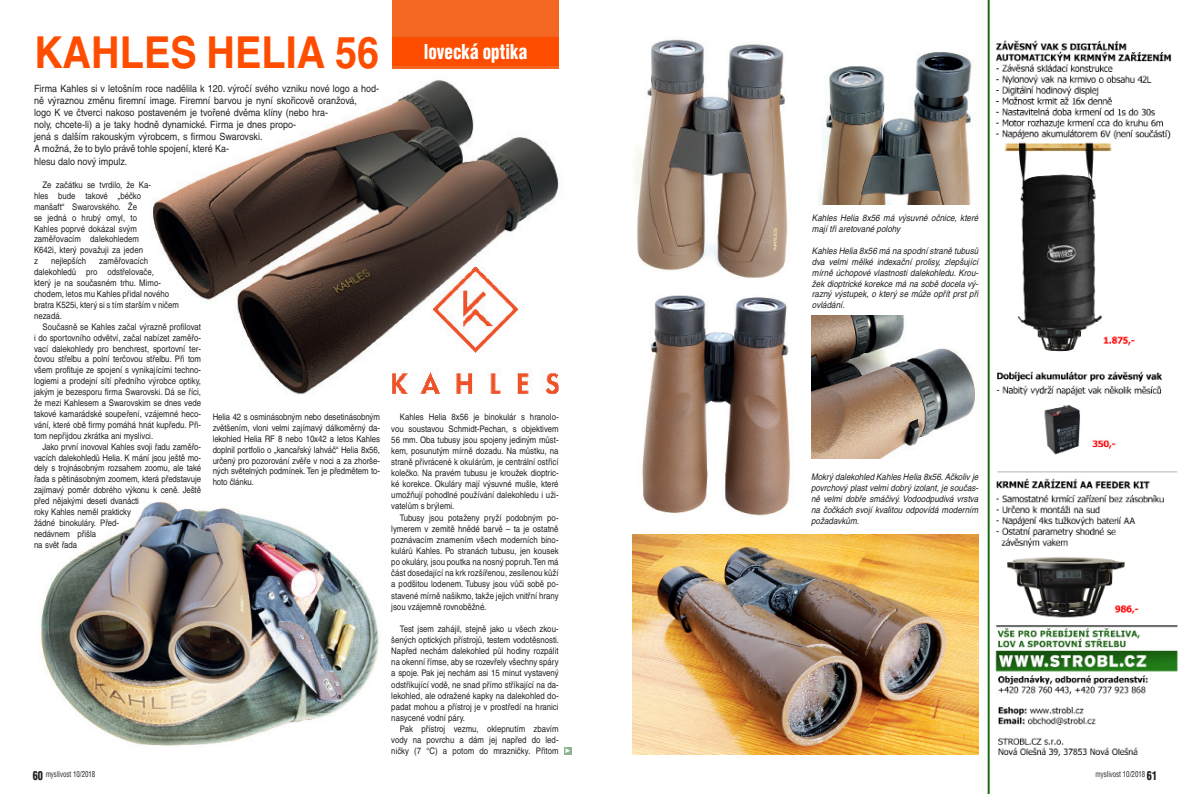
<style>
.page{position:relative;width:1191px;height:794px;background:#fff}
.page>*{position:absolute;margin:0;border:0;box-sizing:border-box;transform-origin:0 0}
.t1{font:700 44px "Helvetica OT";color:#ff4d00;scale:.9 1}
.t2{font:900 condensed 20px "Helvetica OT";color:#fff;scale:.85 1}
.t3{font:10px/12px "Helvetica OT";color:#231f20;scale:.9 1}
.t4{font:9px/10.9px "Helvetica OT";color:#231f20;text-align:justify;scale:.87 1}
.t5{font:italic 9px/10.8px "Helvetica CE";color:#231f20;text-align:justify;scale:.9 1}
.t6{font:condensed 8px "Helvetica OT";color:#231f20;scale:.85 1}
.s1{font-weight:900;font-size:12px}
</style>
<div class="page">
<img style="left:41px;top:501px;width:338px;height:245px">
<img style="left:151px;top:80px;width:412px;height:314px">
<img style="left:392px;top:267px;width:166px;height:127px">
<div style="left:564px;top:747px;width:7px;height:7px;background:#8eb592"></div>
<svg style="left:565px;top:748px;width:5px;height:5px"></svg>
<div style="left:392px;top:0;width:166px;height:68px;background:#f36723"></div>
<div style="left:392px;top:37px;width:166px;height:29px;background:#ff4d00"></div>
<img style="left:635px;top:39px;width:156px;height:477px">
<img style="left:632px;top:534px;width:346px;height:220px">
<img style="left:811px;top:316px;width:164px;height:142px">
<img style="left:819px;top:52px;width:153px;height:153px">
<img style="left:989px;top:24px;width:189px;height:740px">
<hr style="left:987px;top:0;width:2px;height:794px;background:#1c6a14">
<p class="t1" style="left:34px;top:28px;width:385px">KAHLES HELIA 56</p>
<p class="t3" style="left:34px;top:83px;width:385px">Firma Kahles si v letošním roce nadělila k 120. výročí svého vzniku nové logo a hod&shy;ně výraznou změnu firemní image. Firemní barvou je nyní skořicově oranžová,<br>logo K ve čtverci nakoso postaveném je tvořené dvěma klíny (nebo hra-<br>noly, chcete-li) a je taky hodně dynamické. Firma je dnes propo-<br>jená s dalším rakouským výrobcem, s firmou Swarovski.<br>A možná, že to bylo právě tohle spojení, které Ka-<br>hlesu dalo nový impulz.</p>
<p class="t2" style="left:424px;top:40px;width:123px">lovecká optika</p>
<p class="t4" style="left:34px;top:179px;width:136px;text-align:left;text-indent:9px">Ze začátku se tvrdilo, že Ka&shy;hles bude takové „béčko manšaft“ Swarovského. Že<br>se jedná o hrubý omyl, to<br>Kahles poprvé dokázal svým zaměřovacím dalekohledem<br>K642i, který považuji za jeden<br>z</p>
<p class="t4" style="left:34px;top:256px;width:168px;text-align:left;text-indent:65px">zaměřovacích dalekohledů pro odstřelovače,<br>který je na současném trhu. Mimo&shy;chodem, letos mu Kahles přidal nového bratra K525i, který si s tím starším v ničem nezadá.</p>
<p class="t4" style="left:34px;top:321px;width:193px;text-indent:9px">Současně se Kahles začal výrazně profilovat i do sportovního odvětví, začal nabízet zaměřo&shy;vací dalekohledy pro benchrest, sportovní ter&shy;čovou střelbu a polní terčovou střelbu. Při tom všem profituje ze spojení s vynikajícími techno&shy;logiemi a prodejní sítí předního výrobce optiky, jakým je bezesporu firma Swarovski. Dá se říci, že mezi Kahlesem a Swarovskim se dnes vede takové kamarádské soupeření, vzájemné heco&shy;vání, které obě firmy pomáhá hnát kupředu. Při&shy;tom nepřijdou zkrátka ani myslivci.</p>
<p class="t4" style="left:34px;top:441px;width:193px;text-align:left;text-indent:9px">Jako první inovoval Kahles svoji řadu zaměřo&shy;vacích dalekohledů Helia. K mání jsou ještě mo&shy;dely s trojnásobným rozsahem zoomu, ale také řada s pětinásobným zoomem, která představuje zajímavý poměr dobrého výkonu k ceně. Ještě před nějakými deseti dvanácti<br>roky Kahles neměl prakticky<br>žádné binokuláry. Před-<br>nedávnem přišla<br>na svět řada</p>
<p class="t4" style="left:51px;top:256px;width:42px">nejlepších</p>
<p class="t4" style="left:213px;top:412px;width:194px">Helia 42 s osminásobným nebo desetinásobným zvětšením, vloni velmi zajímavý dálkoměrný da&shy;lekohled Helia RF 8 nebo 10x42 a letos Kahles doplnil portfolio o „kancařský lahváč“ Helia 8x56, určený pro pozorování zvěře v noci a za zhorše&shy;ných světelných podmínek. Ten je předmětem to&shy;hoto článku.</p>
<p class="t4" style="left:391px;top:412px;width:194px;text-indent:9px">Kahles Helia 8x56 je binokulár s hranolo&shy;vou soustavou Schmidt-Pechan, s objektivem 56 mm. Oba tubusy jsou spojeny jediným můst&shy;kem, posunutým mírně dozadu. Na můstku, na straně přivrácené k okulárům, je centrální ostřicí kolečko. Na pravém tubusu je kroužek dioptric&shy;ké korekce. Okuláry mají výsuvné mušle, které umožňují pohodlné používání dalekohledu i uži&shy;vatelům s brýlemi.</p>
<p class="t4" style="left:391px;top:512px;width:194px;text-indent:9px">Tubusy jsou potaženy pryží podobným po&shy;lymerem v zemitě hnědé barvě – ta je ostatně poznávacím znamením všech moderních bino&shy;kulárů Kahles. Po stranách tubusu, jen kousek po okuláry, jsou poutka na nosný popruh. Ten má část dosedající na krk rozšířenou, zesílenou kůží a podšitou lodenem. Tubusy jsou vůči sobě po&shy;stavené mírně našikmo, takže jejich vnitřní hrany jsou vzájemně rovnoběžné.</p>
<p class="t4" style="left:391px;top:623px;width:194px;text-indent:9px">Test jsem zahájil, stejně jako u všech zkou&shy;šených optických přístrojů, testem vodotěsnosti.<br>Napřed nechám dalekohled půl hodiny rozpálit na okenní římse, aby se rozevřely všechny spáry a spoje. Pak jej nechám asi 15 minut vystavený odstřikující vodě, ne snad přímo stříkající na da&shy;lekohled, ale odražené kapky na dalekohled do&shy;padat mohou a přístroj je v prostředí na hranici nasycené vodní páry.</p>
<p class="t4" style="left:391px;top:723px;width:194px;text-indent:9px">Pak přístroj vezmu, oklepnutím zbavím vody na povrchu a dám jej napřed do led&shy;ničky (7 °C) a potom do mrazničky. Přitom</p>
<p class="t5" style="left:812px;top:212px;width:186px">Kahles Helia 8x56 má výsuvné očnice, které mají tři aretované polohy</p>
<p class="t5" style="left:812px;top:245px;width:186px">Kahles Helia 8x56 má na spodní straně tubusů dva velmi mělké indexační prolisy, zlepšující mírně úchopové vlastnosti dalekohledu. Krou&shy;žek dioptrické korekce má na sobě docela vý&shy;razný výstupek, o který se může opřít prst při ovládání.</p>
<p class="t5" style="left:811px;top:472px;width:187px">Mokrý dalekohled Kahles Helia 8x56. Ačkoliv je povrchový plast velmi dobrý izolant, je součas&shy;ně velmi dobře smáčivý. Vodoodpudivá vrstva na čočkách svojí kvalitou odpovídá moderním požadavkům.</p>
<p class="t6" style="left:33px;top:770px;width:75px"><span class="s1">60</span> myslivost 10/2018</p>
<p class="t6" style="left:1095px;top:770px;width:74px">myslivost 10/2018 <span class="s1">61</span></p>
</div>
